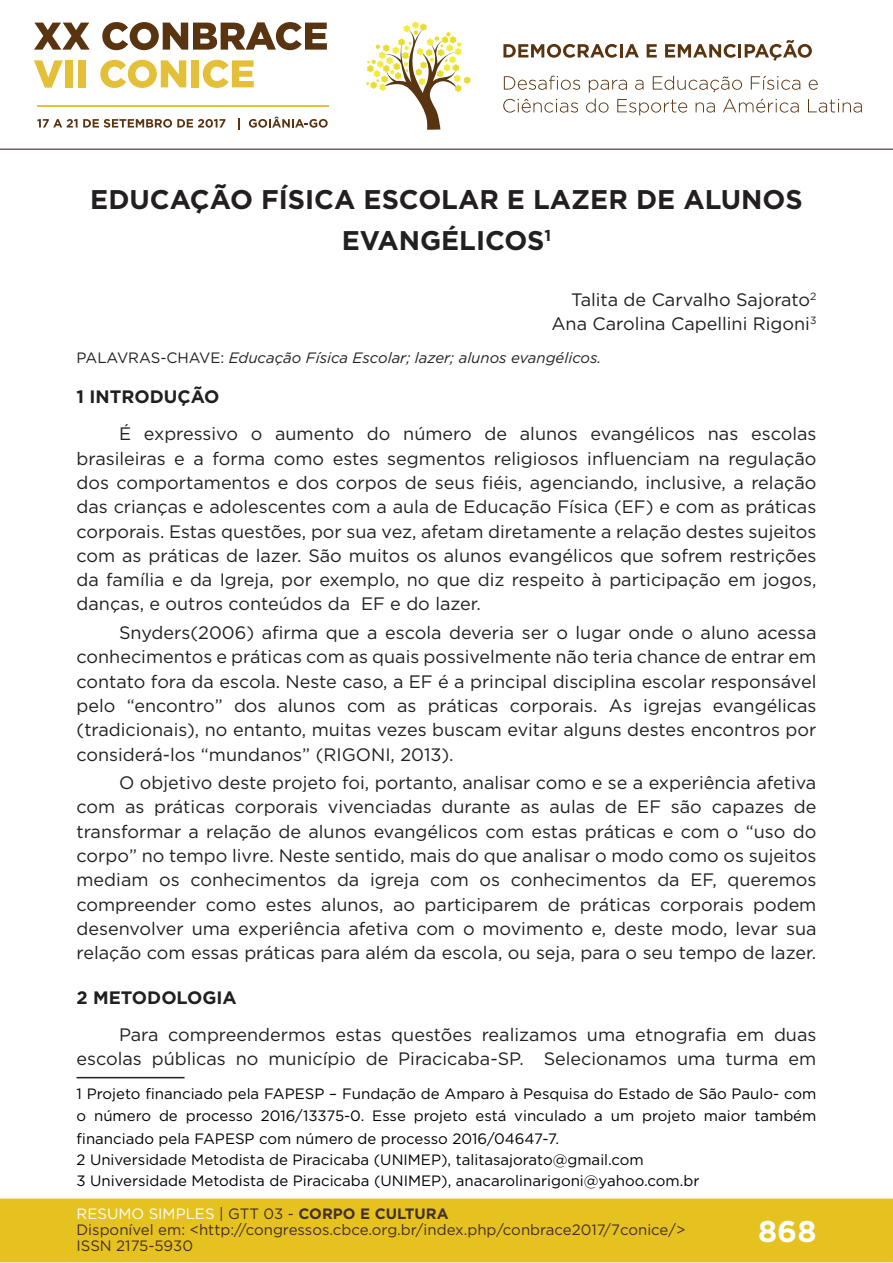
<style>
.page{position:relative;width:893px;height:1263px;background:#fff}
.page>*{position:absolute;margin:0;border:0;box-sizing:border-box;transform-origin:0 0}
.t1{font:700 30px "Gotham";color:#fff}
.t2{font:700 27px/40.8px "Gotham";color:#231f20;text-align:center}
.t3{font:18px/24.3px "Gotham";color:#231f20;text-align:justify}
.t4{font:700 18px "Gotham";color:#231f20}
.t5{font:15px/21.9px "Gotham";color:#000001}
.t6{font:15px/16px "Gotham";color:#462f2a}
.t7{font:italic 15px "Gotham";color:#231f20}
.s1{font-style:normal}
.s2{color:#fff}
.s3{color:#442f2a}
.s4{font-weight:700;color:#442f2a}
</style>
<div class="page">
<div style="left:0;top:1198px;width:893px;height:64px;background:#e6c221;border:2px solid #e6c221"></div>
<svg style="left:34px;top:23px;width:56px;height:27px"></svg>
<svg style="left:102px;top:22px;width:225px;height:28px"></svg>
<svg style="left:34px;top:60px;width:29px;height:28px"></svg>
<div style="left:65px;top:60px;width:8px;height:27px;background:#e3c038"></div>
<div style="left:78px;top:60px;width:8px;height:27px;background:#e3c038"></div>
<svg style="left:100px;top:60px;width:86px;height:28px"></svg>
<div style="left:191px;top:60px;width:8px;height:27px;background:#e3c038"></div>
<svg style="left:203px;top:60px;width:51px;height:28px"></svg>
<svg style="left:37px;top:119px;width:188px;height:9px"></svg>
<svg style="left:238px;top:118px;width:2px;height:11px"></svg>
<svg style="left:249px;top:117px;width:79px;height:11px"></svg>
<hr style="left:37px;top:105px;width:291px;height:2px;background:#e3c038">
<svg style="left:366px;top:21px;width:105px;height:109px"></svg>
<svg style="left:503px;top:44px;width:136px;height:14px"></svg>
<svg style="left:647px;top:44px;width:10px;height:13px"></svg>
<svg style="left:665px;top:40px;width:147px;height:21px"></svg>
<svg style="left:504px;top:76px;width:76px;height:14px"></svg>
<svg style="left:809px;top:80px;width:9px;height:10px"></svg>
<svg style="left:503px;top:99px;width:75px;height:14px"></svg>
<svg style="left:586px;top:76px;width:214px;height:39px"></svg>
<svg style="left:808px;top:99px;width:54px;height:14px"></svg>
<hr style="left:0;top:149px;width:893px;height:1px;background:#442f2a">
<hr style="left:77px;top:1077px;width:108px;height:1px;background:#231f20">
<h2 class="t2" style="left:90px;top:179px;width:714px">EDUCAÇÃO FÍSICA ESCOLAR E LAZER DE ALUNOS<br>EVANGÉLICOS<sup>1</sup></h2>
<p class="t3" style="left:551px;top:287px;width:267px;text-align:right">Talita de Carvalho Sajorato<sup>2<br></sup>Ana Carolina Capellini Rigoni<sup>3</sup></p>
<p class="t7" style="left:77px;top:348px;width:526px"><span class="s1">PALAVRAS-CHAVE:</span> Educação Física Escolar; lazer; alunos evangélicos.</p>
<p class="t4" style="left:77px;top:385px;width:144px">1 INTRODUÇÃO</p>
<p class="t3" style="left:77px;top:421px;width:741px;text-indent:43px">É expressivo o aumento do número de alunos evangélicos nas escolas brasileiras e a forma como estes segmentos religiosos influenciam na regulação dos comportamentos e dos corpos de seus fiéis, agenciando, inclusive, a relação das crianças e adolescentes com a aula de Educação Física (EF) e com as práticas corporais. Estas questões, por sua vez, afetam diretamente a relação destes sujeitos com as práticas de lazer. São muitos os alunos evangélicos que sofrem restrições da família e da Igreja, por exemplo, no que diz respeito à participação em jogos, danças, e outros conteúdos da EF e do lazer.</p>
<p class="t3" style="left:77px;top:620px;width:741px;text-indent:43px">Snyders(2006) afirma que a escola deveria ser o lugar onde o aluno acessa conhecimentos e práticas com as quais possivelmente não teria chance de entrar em contato fora da escola. Neste caso, a EF é a principal disciplina escolar responsável pelo “encontro” dos alunos com as práticas corporais. As igrejas evangélicas (tradicionais), no entanto, muitas vezes buscam evitar alguns destes encontros por considerá-los “mundanos” (RIGONI, 2013).</p>
<p class="t3" style="left:77px;top:770px;width:741px;text-indent:43px">O objetivo deste projeto foi, portanto, analisar como e se a experiência afetiva com as práticas corporais vivenciadas durante as aulas de EF são capazes de transformar a relação de alunos evangélicos com estas práticas e com o “uso do corpo” no tempo livre. Neste sentido, mais do que analisar o modo como os sujeitos mediam os conhecimentos da igreja com os conhecimentos da EF, queremos compreender como estes alunos, ao participarem de práticas corporais podem desenvolver uma experiência afetiva com o movimento e, deste modo, levar sua relação com essas práticas para além da escola, ou seja, para o seu tempo de lazer.</p>
<p class="t4" style="left:77px;top:985px;width:162px">2 METODOLOGIA</p>
<p class="t3" style="left:77px;top:1022px;width:741px;text-align:right">Para compreendermos estas questões realizamos uma etnografia em duas escolas públicas no município de Piracicaba-SP. Selecionamos uma turma em</p>
<p class="t5" style="left:77px;top:1082px;width:741px">1 Projeto financiado pela FAPESP – Fundação de Amparo à Pesquisa do Estado de São Paulo- com o número de processo 2016/13375-0. Esse projeto está vinculado a um projeto maior também financiado pela FAPESP com número de processo 2016/04647-7.<br>2 Universidade Metodista de Piracicaba (UNIMEP), talitasajorato@gmail.com<br>3 Universidade Metodista de Piracicaba (UNIMEP), anacarolinarigoni@yahoo.com.br</p>
<p class="t6" style="left:77px;top:1205px;width:610px"><span class="s2">RESUMO SIMPLES</span> <span class="s3">| GTT 03 -</span> <span class="s4">CORPO E CULTURA<br></span>Disponível em: &lt;http://congressos.cbce.org.br/index.php/conbrace2017/7conice/&gt;<br>ISSN 2175-5930</p>
<h1 class="t1" style="left:758px;top:1212px;width:60px">868</h1>
</div>
